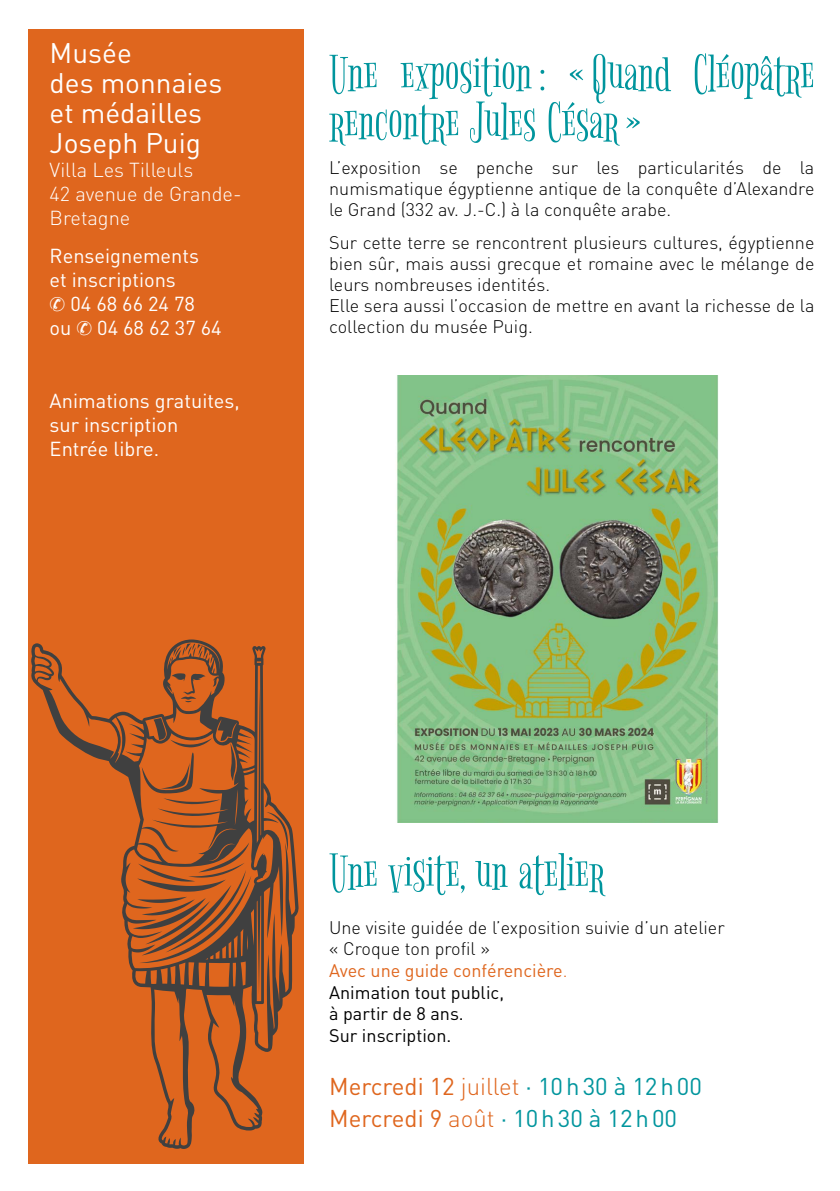
<style>
.page{position:relative;width:840px;height:1191px;background:#fff}
.page>*{position:absolute;margin:0;border:0;box-sizing:border-box;transform-origin:0 0}
.t1{font:56px/48px "Bigelow Rules";color:#00959d;scale:.95 1}
.t2{font:28px/30px "DIN";color:#fff}
.t3{font:24px/32px "DIN";color:#00959d}
.t4{font:20px/24px "DIN";color:#fff}
.t5{font:300 20px/24px "DIN";color:#fff}
.t6{font:300 18px/21px "DIN";color:#000}
.s1{font-weight:400;color:#df661e}
.s2{color:#df661e}
.s3{font-weight:400}
.s4{font-weight:300;color:#df661e}
</style>
<div class="page">
<div style="left:28px;top:29px;width:275px;height:1134px;background:#df661e"></div>
<img style="left:396px;top:375px;width:323px;height:448px">
<svg style="left:31px;top:639px;width:268px;height:510px"></svg>
<svg style="left:133px;top:842px;width:118px;height:121px"></svg>
<svg style="left:266px;top:812px;width:22px;height:39px"></svg>
<svg style="left:171px;top:673px;width:34px;height:29px"></svg>
<svg style="left:173px;top:643px;width:22px;height:14px"></svg>
<svg style="left:229px;top:743px;width:6px;height:38px"></svg>
<svg style="left:142px;top:718px;width:78px;height:86px"></svg>
<h2 class="t2" style="left:50px;top:37px;width:174px">Musée<br>des monnaies et médailles<br>Joseph Puig</h2>
<p class="t5" style="left:50px;top:158px;width:193px">Villa Les Tilleuls<br>42 avenue de Grande-<br>Bretagne</p>
<p class="t4" style="left:50px;top:244px;width:151px">Renseignements et inscriptions</p>
<p class="t4" style="left:50px;top:292px;width:147px;text-indent:21px">04 68 66 24 78 ou</p>
<p class="t4" style="left:97px;top:316px;width:126px">04 68 62 37 64</p>
<p class="t4" style="left:50px;top:388px;width:191px">Animations gratuites, sur inscription<br>Entrée libre.</p>
<h1 class="t1" style="left:329px;top:51px;width:512px">Une exposition: «Quand Cléopâtre rencontre Jules César»</h1>
<p class="t6" style="left:329px;top:157px;width:486px;text-align:justify">L’exposition se penche sur les particularités de la numismatique égyptienne antique de la conquête d’Alexandre le Grand (332 av. J.-C.) à la conquête arabe.</p>
<p class="t6" style="left:329px;top:231px;width:486px">Sur cette terre se rencontrent plusieurs cultures, égyptienne bien sûr, mais aussi grecque et romaine avec le mélange de leurs nombreuses identités.<br>Elle sera aussi l’occasion de mettre en avant la richesse de la collection du musée Puig.</p>
<h1 class="t1" style="left:329px;top:850px;width:291px">Une visite, un atelier</h1>
<p class="t6" style="left:329px;top:917px;width:397px">Une visite guidée de l’exposition suivie d’un atelier « Croque ton profil »<br><span class="s1">Avec une guide conférencière</span><span class="s2">.<br></span><span class="s3">Animation tout public,<br>à partir de 8 ans.<br>Sur inscription.</span></p>
<h3 class="t3" style="left:329px;top:1070px;width:374px"><span class="s2">Mercredi 12</span> <span class="s4">juillet</span> · 10h30 à 12h00<br><span class="s2">Mercredi 9</span> <span class="s4">août</span> · 10h30 à 12h00</h3>
</div>
